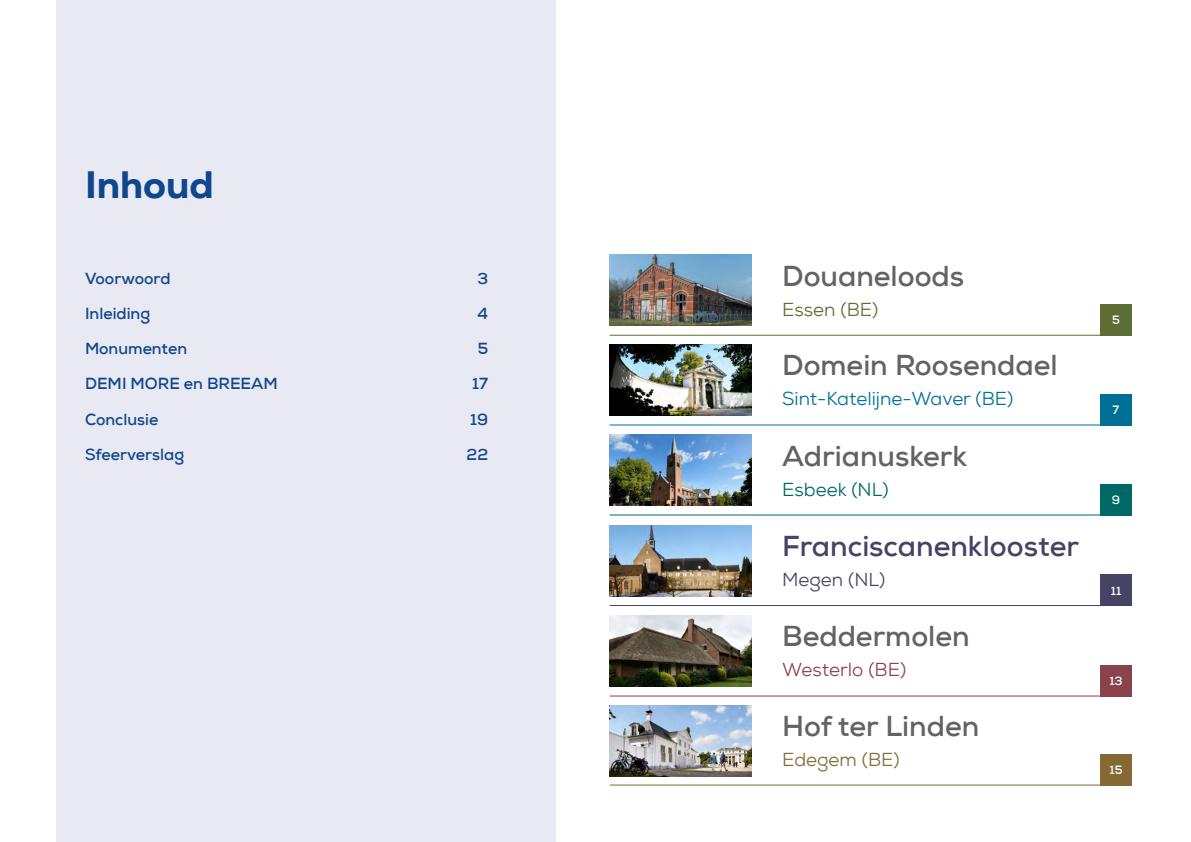
<style>
.page{position:relative;width:1191px;height:842px;background:#fff}
.page>*{position:absolute;margin:0;border:0;box-sizing:border-box;transform-origin:0 0}
.t1{font:800 38px "Nexa";color:#10468b}
.t2{font:700 28.7px "Nexa";color:#646363}
.t3{font:700 28.7px "Nexa";color:#464464}
.t4{font:18.7px "Nexa";color:#006f95}
.t5{font:18.7px "Nexa";color:#8a424b}
.t6{font:18.7px "Nexa";color:#006965}
.t7{font:18.7px "Nexa";color:#846935}
.t8{font:18.7px "Nexa";color:#464464}
.t9{font:18.7px "Nexa";color:#5d6e35}
.t10{font:700 16px "Nexa";color:#10468b}
.t11{font:700 12px "Nexa";color:#fff}
</style>
<div class="page">
<div style="left:57px;top:0;width:499px;height:842px;background:#e9e9f4"></div>
<hr style="left:609px;top:335px;width:522px;height:1px;background:#5d6e35">
<hr style="left:609px;top:425px;width:522px;height:1px;background:#006f95">
<hr style="left:609px;top:515px;width:522px;height:1px;background:#006965">
<hr style="left:609px;top:605px;width:522px;height:1px;background:#464464">
<hr style="left:609px;top:696px;width:522px;height:1px;background:#8a424b">
<hr style="left:609px;top:785px;width:522px;height:1px;background:#846935">
<img style="left:609px;top:525px;width:142px;height:71px">
<div style="left:1100px;top:575px;width:31px;height:31px;background:#464464"></div>
<img style="left:609px;top:435px;width:142px;height:71px">
<div style="left:1100px;top:484px;width:31px;height:31px;background:#006965"></div>
<img style="left:609px;top:705px;width:142px;height:71px">
<div style="left:1100px;top:754px;width:31px;height:31px;background:#846935"></div>
<img style="left:609px;top:344px;width:142px;height:71px">
<div style="left:1100px;top:394px;width:31px;height:31px;background:#006f95"></div>
<img style="left:609px;top:255px;width:142px;height:71px">
<div style="left:1100px;top:304px;width:31px;height:31px;background:#5d6e35"></div>
<img style="left:609px;top:615px;width:142px;height:71px">
<div style="left:1100px;top:665px;width:31px;height:31px;background:#8a424b"></div>
<h1 class="t1" style="left:85px;top:161px;width:130px">Inhoud</h1>
<p class="t10" style="left:85px;top:269px;width:87px">Voorwoord</p>
<p class="t10" style="left:477px;top:269px;width:12px">3</p>
<p class="t10" style="left:85px;top:304px;width:67px">Inleiding</p>
<p class="t10" style="left:477px;top:304px;width:12px">4</p>
<p class="t10" style="left:85px;top:339px;width:104px">Monumenten</p>
<p class="t10" style="left:478px;top:339px;width:12px">5</p>
<p class="t10" style="left:85px;top:374px;width:194px">DEMI MORE en BREEAM</p>
<p class="t10" style="left:472px;top:374px;width:17px">17</p>
<p class="t10" style="left:85px;top:409px;width:75px">Conclusie</p>
<p class="t10" style="left:470px;top:409px;width:20px">19</p>
<p class="t10" style="left:85px;top:444px;width:101px">Sfeerverslag</p>
<p class="t10" style="left:466px;top:444px;width:23px">22</p>
<h2 class="t2" style="left:782px;top:257px;width:183px">Douaneloods</h2>
<p class="t9" style="left:782px;top:297px;width:97px">Essen (BE)</p>
<h2 class="t2" style="left:782px;top:347px;width:277px">Domein Roosendael</h2>
<p class="t4" style="left:782px;top:387px;width:232px">Sint-Katelijne-Waver (BE)</p>
<h2 class="t2" style="left:782px;top:437px;width:186px">Adrianuskerk</h2>
<p class="t6" style="left:782px;top:477px;width:108px">Esbeek (NL)</p>
<h2 class="t3" style="left:782px;top:528px;width:298px">Franciscanenklooster</h2>
<p class="t8" style="left:782px;top:568px;width:105px">Megen (NL)</p>
<h2 class="t2" style="left:782px;top:618px;width:189px">Beddermolen</h2>
<p class="t5" style="left:782px;top:658px;width:125px">Westerlo (BE)</p>
<h2 class="t2" style="left:782px;top:708px;width:198px">Hof ter Linden</h2>
<p class="t7" style="left:782px;top:748px;width:119px">Edegem (BE)</p>
<p class="t11" style="left:1112px;top:312px;width:9px">5</p>
<p class="t11" style="left:1112px;top:402px;width:8px">7</p>
<p class="t11" style="left:1111px;top:492px;width:10px">9</p>
<p class="t11" style="left:1110px;top:583px;width:12px">11</p>
<p class="t11" style="left:1109px;top:673px;width:15px">13</p>
<p class="t11" style="left:1109px;top:762px;width:15px">15</p>
</div>
